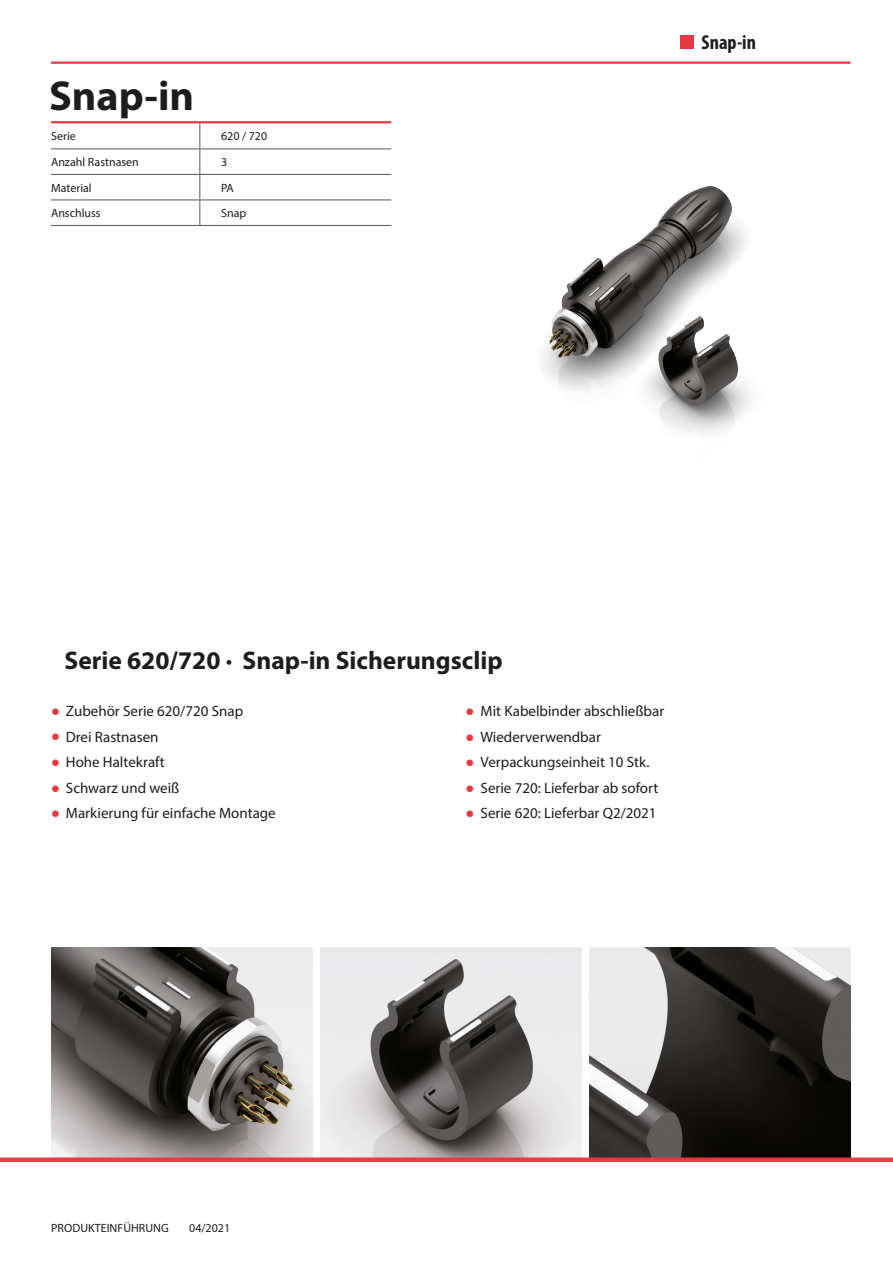
<style>
.page{position:relative;width:893px;height:1263px;background:#fff}
.page>*{position:absolute;margin:0;border:0;box-sizing:border-box;transform-origin:0 0}
.t1{font:700 42px "Myriad Pro";color:#1d1d1b}
.t2{font:31.5px/25.5px "Myriad Pro";color:#e73843;text-align:justify}
.t3{font:700 25.5px "Myriad Pro";color:#1d1d1b}
.t4{font:700 condensed 20.25px "Myriad Pro";color:#1d1d1b}
.t5{font:15px/25.5px "Myriad Pro";color:#1d1d1b}
.t6{font:12px "Myriad Pro";color:#1d1d1b}
</style>
<div class="page">
<img style="left:51px;top:948px;width:261px;height:209px">
<img style="left:320px;top:948px;width:261px;height:209px">
<img style="left:590px;top:948px;width:260px;height:209px">
<div style="left:680px;top:35px;width:14px;height:14px;background:#e73843"></div>
<hr style="left:51px;top:62px;width:799px;height:2px;background:#e73843">
<hr style="left:51px;top:121px;width:340px;height:2px;background:#e73843">
<div style="left:0;top:1157px;width:893px;height:5px;background:#e73843"></div>
<img style="left:544px;top:186px;width:206px;height:247px">
<svg style="left:200px;top:123px;width:1px;height:102px"></svg>
<hr style="left:51px;top:149px;width:149px;height:1px;background:#575756">
<hr style="left:200px;top:149px;width:191px;height:1px;background:#575756">
<hr style="left:200px;top:174px;width:191px;height:1px;background:#575756">
<hr style="left:200px;top:200px;width:191px;height:1px;background:#575756">
<hr style="left:200px;top:225px;width:191px;height:1px;background:#575756">
<hr style="left:51px;top:174px;width:149px;height:1px;background:#575756">
<hr style="left:51px;top:200px;width:149px;height:1px;background:#575756">
<hr style="left:51px;top:225px;width:149px;height:1px;background:#575756">
<h1 class="t1" style="left:49px;top:68px;width:146px">Snap-in</h1>
<p class="t6" style="left:51px;top:129px;width:26px">Serie</p>
<p class="t6" style="left:221px;top:129px;width:48px">620 / 720</p>
<p class="t6" style="left:51px;top:155px;width:89px">Anzahl Rastnasen</p>
<p class="t6" style="left:221px;top:155px;width:8px">3</p>
<p class="t6" style="left:51px;top:180px;width:42px">Material</p>
<p class="t6" style="left:221px;top:180px;width:14px">PA</p>
<p class="t6" style="left:51px;top:206px;width:51px">Anschluss</p>
<p class="t6" style="left:221px;top:206px;width:27px">Snap</p>
<h3 class="t4" style="left:702px;top:30px;width:56px">Snap-in</h3>
<h3 class="t3" style="left:64px;top:644px;width:440px">Serie 620/720 · Snap-in Sicherungsclip</h3>
<p class="t5" style="left:480px;top:698px;width:185px">Mit Kabelbinder abschließbar<br>Wiederverwendbar<br>Verpackungseinheit 10 Stk.<br>Serie 720: Lieferbar ab sofort<br>Serie 620: Lieferbar Q2/2021</p>
<p class="t5" style="left:66px;top:698px;width:211px">Zubehör Serie 620/720 Snap<br>Drei Rastnasen<br>Hohe Haltekraft<br>Schwarz und weiß<br>Markierung für einfache Montage</p>
<h2 class="t2" style="left:51px;top:696px;width:10px">• • • • •</h2>
<h2 class="t2" style="left:466px;top:696px;width:10px">• • • • •</h2>
<p class="t6" style="left:51px;top:1221px;width:119px">PRODUKTEINFÜHRUNG</p>
<p class="t6" style="left:189px;top:1221px;width:43px">04/2021</p>
</div>
